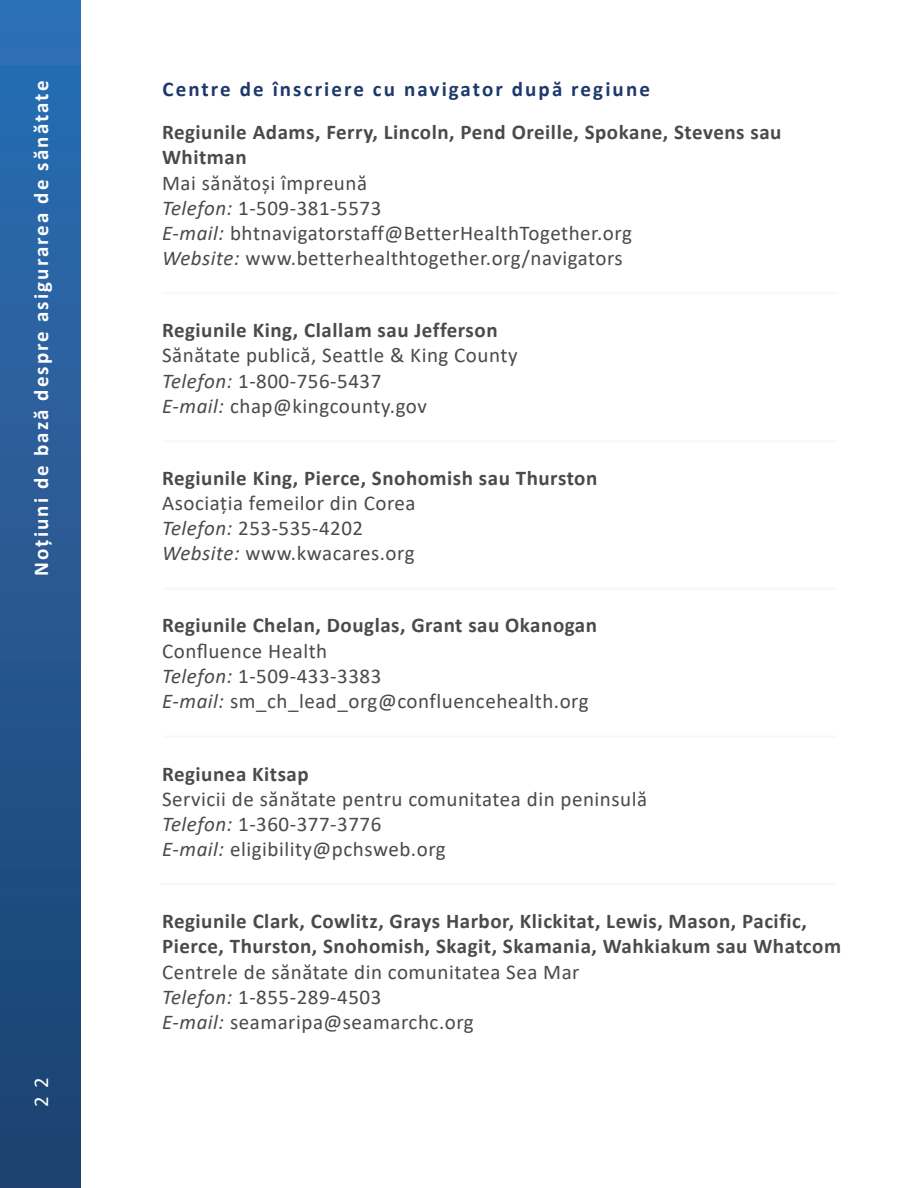
<style>
.page{position:relative;width:918px;height:1188px;background:#fff}
.page>*{position:absolute;margin:0;border:0;box-sizing:border-box;transform-origin:0 0}
.t1{font:21px "Calibri";letter-spacing:.025em;color:#494a4a}
.t2{font:700 21px/25.2px "Calibri";letter-spacing:.025em;color:#494a4a}
.t3{font:700 21px "Calibri";letter-spacing:.1em;color:#fff}
.t4{font:700 21px "Calibri";letter-spacing:.1em;color:#1d386a}
.t5{font:21px "Calibri";color:#fff}
.s1{font-style:italic}
</style>
<div class="page">
<div style="left:0;top:0;width:81px;height:1188px;background:linear-gradient(to bottom,#2d6fb5,#1c416e)"></div>
<hr style="left:917px;top:426px;width:1px;height:762px;background:#f8f8f7">
<hr style="left:163px;top:292px;width:675px;height:3px;background:#f8f8f7">
<hr style="left:163px;top:440px;width:675px;height:2px;background:#f8f8f7">
<hr style="left:163px;top:587px;width:675px;height:3px;background:#f8f8f7">
<hr style="left:163px;top:736px;width:675px;height:2px;background:#f8f8f7">
<hr style="left:161px;top:883px;width:675px;height:2px;background:#f8f8f7">
<p class="t3" style="left:26px;top:576px;width:496px;rotate:-90deg">Noțiuni de bază despre asigurarea de sănătate</p>
<p class="t5" style="left:27px;top:1107px;width:31px;rotate:-90deg">2 2</p>
<p class="t4" style="left:163px;top:75px;width:489px">Centre de înscriere cu navigator după regiune</p>
<p class="t2" style="left:162px;top:119px;width:621px">Regiunile Adams, Ferry, Lincoln, Pend Oreille, Spokane, Stevens sau<br>Whitman</p>
<p class="t1" style="left:162px;top:168px;width:207px">Mai sănătoși împreună</p>
<p class="t1" style="left:162px;top:193px;width:221px"><span class="s1">Telefon:</span> 1-509-381-5573</p>
<p class="t1" style="left:162px;top:219px;width:471px"><span class="s1">E-mail:</span> bhtnavigatorstaff@BetterHealthTogether.org</p>
<p class="t1" style="left:162px;top:244px;width:462px"><span class="s1">Website:</span> www.betterhealthtogether.org/navigators</p>
<p class="t2" style="left:162px;top:317px;width:337px">Regiunile King, Clallam sau Jefferson</p>
<p class="t1" style="left:162px;top:341px;width:357px">Sănătate publică, Seattle &amp; King County</p>
<p class="t1" style="left:162px;top:366px;width:221px"><span class="s1">Telefon:</span> 1-800-756-5437</p>
<p class="t1" style="left:162px;top:391px;width:266px"><span class="s1">E-mail:</span> chap@kingcounty.gov</p>
<p class="t2" style="left:162px;top:465px;width:437px">Regiunile King, Pierce, Snohomish sau Thurston</p>
<p class="t1" style="left:162px;top:489px;width:255px">Asociația femeilor din Corea</p>
<p class="t1" style="left:162px;top:514px;width:203px"><span class="s1">Telefon:</span> 253-535-4202</p>
<p class="t1" style="left:162px;top:539px;width:254px"><span class="s1">Website:</span> www.kwacares.org</p>
<p class="t2" style="left:162px;top:613px;width:437px">Regiunile Chelan, Douglas, Grant sau Okanogan</p>
<p class="t1" style="left:162px;top:636px;width:167px">Confluence Health</p>
<p class="t1" style="left:162px;top:661px;width:221px"><span class="s1">Telefon:</span> 1-509-433-3383</p>
<p class="t1" style="left:162px;top:687px;width:428px"><span class="s1">E-mail:</span> sm_ch_lead_org@confluencehealth.org</p>
<p class="t2" style="left:162px;top:761px;width:148px">Regiunea Kitsap</p>
<p class="t1" style="left:162px;top:784px;width:487px">Servicii de sănătate pentru comunitatea din peninsulă</p>
<p class="t1" style="left:162px;top:809px;width:221px"><span class="s1">Telefon:</span> 1-360-377-3776</p>
<p class="t1" style="left:162px;top:835px;width:285px"><span class="s1">E-mail:</span> eligibility@pchsweb.org</p>
<p class="t2" style="left:162px;top:908px;width:681px">Regiunile Clark, Cowlitz, Grays Harbor, Klickitat, Lewis, Mason, Pacific,<br>Pierce, Thurston, Snohomish, Skagit, Skamania, Wahkiakum sau Whatcom</p>
<p class="t1" style="left:162px;top:957px;width:419px">Centrele de sănătate din comunitatea Sea Mar</p>
<p class="t1" style="left:162px;top:982px;width:221px"><span class="s1">Telefon:</span> 1-855-289-4503</p>
<p class="t1" style="left:162px;top:1007px;width:313px"><span class="s1">E-mail:</span> seamaripa@seamarchc.org</p>
</div>
